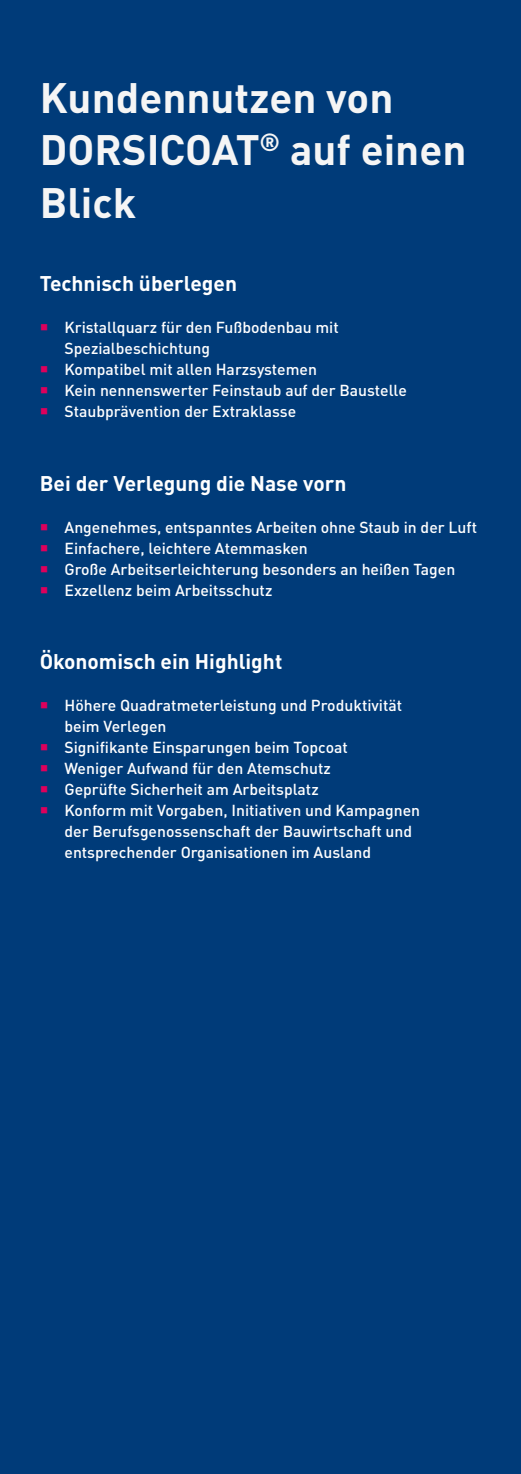
<style>
.page{position:relative;width:521px;height:1474px;background:#fff}
.page>*{position:absolute;margin:0;border:0;box-sizing:border-box;transform-origin:0 0}
.t1{font:700 42px/52.5px "DINOT";color:#f5f5f5}
.t2{font:700 21px "DINOT";color:#fff}
.t3{font:500 15.75px/21px "DINOT";color:#fff}
.s1{color:#de005c}
</style>
<div class="page">
<div style="left:0;top:0;width:521px;height:1473px;background:#003b79"></div>
<h1 class="t1" style="left:40px;top:70px;width:428px">Kundennutzen von<br>DORSICOAT<sup>®</sup> auf einen<br>Blick</h1>
<h2 class="t2" style="left:40px;top:270px;width:199px">Technisch überlegen</h2>
<p class="t3" style="left:64px;top:317px;width:276px;text-indent:-25px"><span class="s1">○</span> Kristallquarz für den Fußbodenbau mit<br>Spezialbeschichtung</p>
<p class="t3" style="left:40px;top:359px;width:279px"><span class="s1">○</span> Kompatibel mit allen Harzsystemen</p>
<p class="t3" style="left:40px;top:380px;width:369px"><span class="s1">○</span> Kein nennenswerter Feinstaub auf der Baustelle</p>
<p class="t3" style="left:40px;top:401px;width:258px"><span class="s1">○</span> Staubprävention der Extraklasse</p>
<h2 class="t2" style="left:40px;top:469px;width:308px">Bei der Verlegung die Nase vorn</h2>
<p class="t3" style="left:40px;top:516px;width:439px"><span class="s1">○</span> Angenehmes, entspanntes Arbeiten ohne Staub in der Luft</p>
<p class="t3" style="left:40px;top:537px;width:270px"><span class="s1">○</span> Einfachere, leichtere Atemmasken</p>
<p class="t3" style="left:40px;top:558px;width:417px"><span class="s1">○</span> Große Arbeitserleichterung besonders an heißen Tagen</p>
<p class="t3" style="left:40px;top:579px;width:234px"><span class="s1">○</span> Exzellenz beim Arbeitsschutz</p>
<h2 class="t2" style="left:40px;top:648px;width:244px">Ökonomisch ein Highlight</h2>
<p class="t3" style="left:64px;top:695px;width:339px;text-indent:-25px"><span class="s1">○</span> Höhere Quadratmeterleistung und Produktivität beim Verlegen</p>
<p class="t3" style="left:40px;top:737px;width:310px"><span class="s1">○</span> Signifikante Einsparungen beim Topcoat</p>
<p class="t3" style="left:40px;top:758px;width:293px"><span class="s1">○</span> Weniger Aufwand für den Atemschutz</p>
<p class="t3" style="left:40px;top:779px;width:280px"><span class="s1">○</span> Geprüfte Sicherheit am Arbeitsplatz</p>
<p class="t3" style="left:64px;top:800px;width:357px;text-indent:-25px"><span class="s1">○</span> Konform mit Vorgaben, Initiativen und Kampagnen der Berufsgenossenschaft der Bauwirtschaft und entsprechender Organisationen im Ausland</p>
</div>
